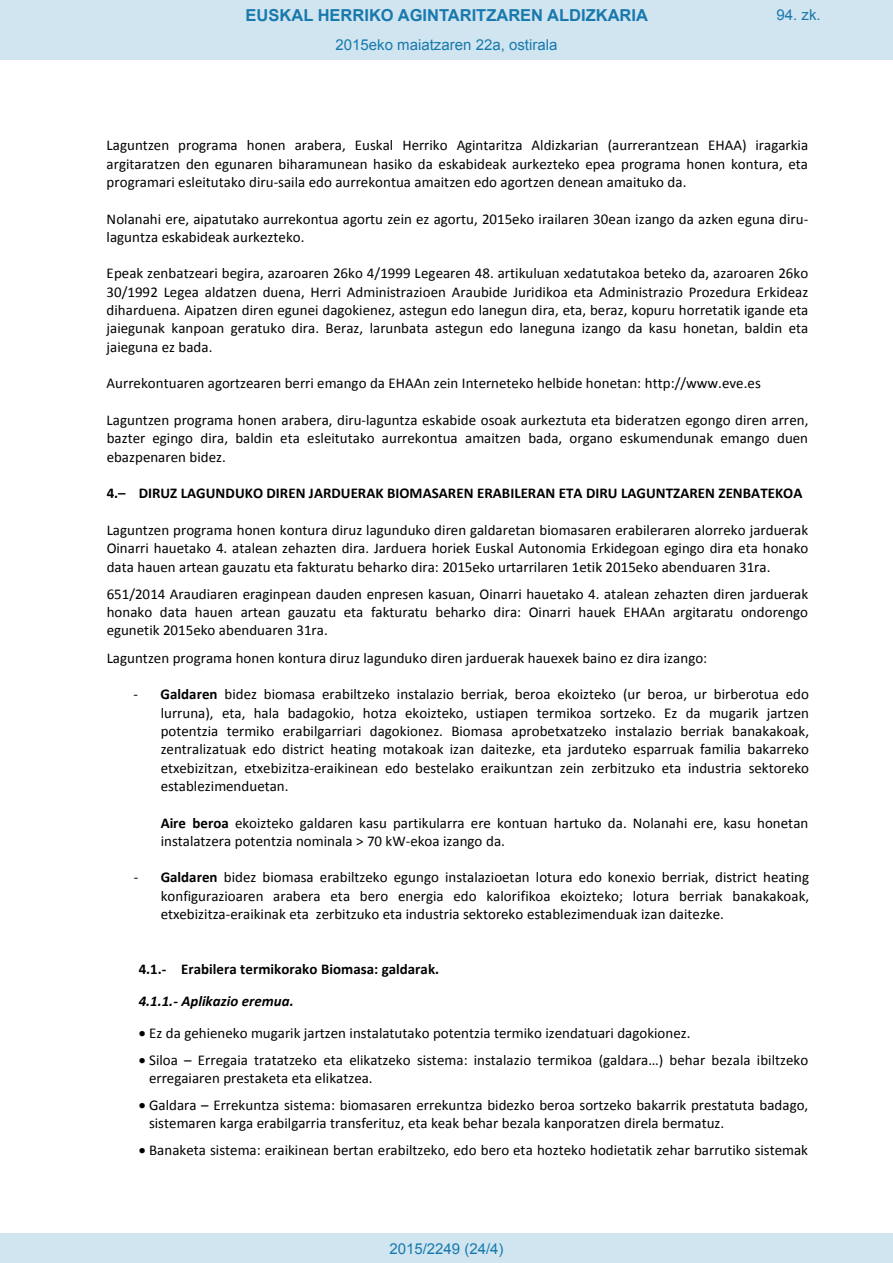
<style>
.page{position:relative;width:893px;height:1263px;background:#fff}
.page>*{position:absolute;margin:0;border:0;box-sizing:border-box;transform-origin:0 0}
.t1{font:700 16.5px "Arial";color:#1879ad}
.t2{font:15px/18.3px "Calibri";letter-spacing:.005em;color:#000;text-align:justify}
.t3{font:700 15px/31.7px "Calibri";color:#000}
.Paginacion_Centro{font:15px "Arial";color:#1879ad}
.s1{font-weight:700}
.s2{font-style:italic}
</style>
<div class="page">
<div style="left:0;top:0;width:893px;height:60px;background:#d0e5f0"></div>
<div style="left:0;top:1233px;width:893px;height:30px;background:#d0e5f0"></div>
<p class="t1" style="left:246px;top:4px;width:404px">EUSKAL HERRIKO AGINTARITZAREN ALDIZKARIA</p>
<p class="Paginacion_Centro" style="left:776px;top:5px;width:46px">94. zk.</p>
<p class="Paginacion_Centro" style="left:336px;top:35px;width:223px">2015eko maiatzaren 22a, ostirala</p>
<p class="t2" style="left:107px;top:136px;width:703px">Laguntzen programa honen arabera, Euskal Herriko Agintaritza Aldizkarian (aurrerantzean EHAA) iragarkia argitaratzen den egunaren biharamunean hasiko da eskabideak aurkezteko epea programa honen kontura, eta programari esleitutako diru-saila edo aurrekontua amaitzen edo agortzen denean amaituko da.</p>
<p class="t2" style="left:107px;top:210px;width:703px">Nolanahi ere, aipatutako aurrekontua agortu zein ez agortu, 2015eko irailaren 30ean izango da azken eguna diru&shy;laguntza eskabideak aurkezteko.</p>
<p class="t2" style="left:107px;top:264px;width:703px">Epeak zenbatzeari begira, azaroaren 26ko 4/1999 Legearen 48. artikuluan xedatutakoa beteko da, azaroaren 26ko 30/1992 Legea aldatzen duena, Herri Administrazioen Araubide Juridikoa eta Administrazio Prozedura Erkideaz diharduena. Aipatzen diren egunei dagokienez, astegun edo lanegun dira, eta, beraz, kopuru horretatik igande eta jaiegunak kanpoan geratuko dira. Beraz, larunbata astegun edo laneguna izango da kasu honetan, baldin eta jaieguna ez bada.</p>
<p class="t2" style="left:107px;top:374px;width:656px">Aurrekontuaren agortzearen berri emango da EHAAn zein Interneteko helbide honetan: http://www.eve.es</p>
<p class="t2" style="left:107px;top:411px;width:703px">Laguntzen programa honen arabera, diru-laguntza eskabide osoak aurkeztuta eta bideratzen egongo diren arren, bazter egingo dira, baldin eta esleitutako aurrekontua amaitzen bada, organo eskumendunak emango duen ebazpenaren bidez.</p>
<p class="t3" style="left:107px;top:477px;width:697px">4.– DIRUZ LAGUNDUKO DIREN JARDUERAK BIOMASAREN ERABILERAN ETA DIRU LAGUNTZAREN ZENBATEKOA</p>
<p class="t2" style="left:107px;top:521px;width:703px">Laguntzen programa honen kontura diruz lagunduko diren galdaretan biomasaren erabileraren alorreko jarduerak Oinarri hauetako 4. atalean zehazten dira. Jarduera horiek Euskal Autonomia Erkidegoan egingo dira eta honako data hauen artean gauzatu eta fakturatu beharko dira: 2015eko urtarrilaren 1etik 2015eko abenduaren 31ra.</p>
<p class="t2" style="left:107px;top:585px;width:703px">651/2014 Araudiaren eraginpean dauden enpresen kasuan, Oinarri hauetako 4. atalean zehazten diren jarduerak honako data hauen artean gauzatu eta fakturatu beharko dira: Oinarri hauek EHAAn argitaratu ondorengo egunetik 2015eko abenduaren 31ra.</p>
<p class="t2" style="left:107px;top:648px;width:602px">Laguntzen programa honen kontura diruz lagunduko diren jarduerak hauexek baino ez dira izango:</p>
<p class="t2" style="left:161px;top:685px;width:650px;text-indent:-27px">- <span class="s1">Galdaren</span> bidez biomasa erabiltzeko instalazio berriak, beroa ekoizteko (ur beroa, ur birberotua edo lurruna), eta, hala badagokio, hotza ekoizteko, ustiapen termikoa sortzeko. Ez da mugarik jartzen potentzia termiko erabilgarriari dagokionez. Biomasa aprobetxatzeko instalazio berriak banakakoak, zentralizatuak edo district heating motakoak izan daitezke, eta jarduteko esparruak familia bakarreko etxebizitzan, etxebizitza-eraikinean edo bestelako eraikuntzan zein zerbitzuko eta industria sektoreko establezimenduetan.</p>
<p class="t2" style="left:161px;top:813px;width:649px"><span class="s1">Aire beroa</span> ekoizteko galdaren kasu partikularra ere kontuan hartuko da. Nolanahi ere, kasu honetan instalatzera potentzia nominala &gt; 70 kW-ekoa izango da.</p>
<p class="t2" style="left:161px;top:868px;width:650px;text-indent:-27px">- <span class="s1">Galdaren</span> bidez biomasa erabiltzeko egungo instalazioetan lotura edo konexio berriak, district heating konfigurazioaren arabera eta bero energia edo kalorifikoa ekoizteko; lotura berriak banakakoak, etxebizitza-eraikinak eta zerbitzuko eta industria sektoreko establezimenduak izan daitezke.</p>
<p class="t3" style="left:139px;top:953px;width:302px">4.1.- Erabilera termikorako Biomasa: galdarak.<br><span class="s2">4.1.1.- Aplikazio eremua.</span></p>
<p class="t2" style="left:139px;top:1024px;width:553px">• Ez da gehieneko mugarik jartzen instalatutako potentzia termiko izendatuari dagokionez.</p>
<p class="t2" style="left:149px;top:1051px;width:661px;text-indent:-10px">• Siloa – Erregaia tratatzeko eta elikatzeko sistema: instalazio termikoa (galdara…) behar bezala ibiltzeko erregaiaren prestaketa eta elikatzea.</p>
<p class="t2" style="left:149px;top:1096px;width:661px;text-indent:-10px">• Galdara – Errekuntza sistema: biomasaren errekuntza bidezko beroa sortzeko bakarrik prestatuta badago, sistemaren karga erabilgarria transferituz, eta keak behar bezala kanporatzen direla bermatuz.</p>
<p class="t2" style="left:139px;top:1141px;width:671px">• Banaketa sistema: eraikinean bertan erabiltzeko, edo bero eta hozteko hodietatik zehar barrutiko sistemak</p>
<p class="Paginacion_Centro" style="left:389px;top:1238px;width:116px">2015/2249 (24/4)</p>
</div>
